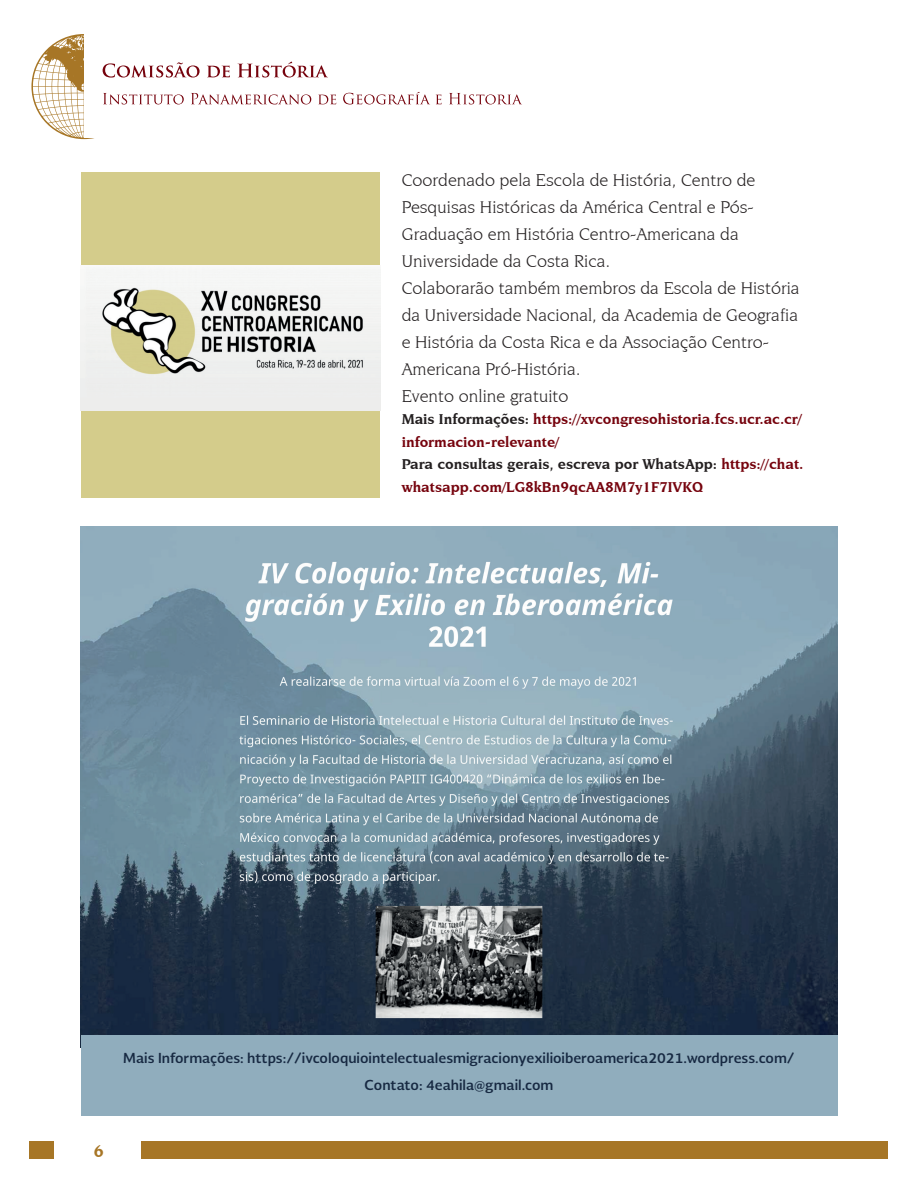
<style>
.page{position:relative;width:918px;height:1188px;background:#fff}
.page>*{position:absolute;margin:0;border:0;box-sizing:border-box;transform-origin:0 0}
.t1{font:18px/27px "Novarese IT Cby BT";color:#231f20}
.t2{font:700 18px "Novarese IT Cby BT";color:#a77626}
.t3{font:700 15px/22.5px "Novarese IT Cby BT";color:#76030d}
.t4{font:700 13.5px/27px "Soberana Sans";color:#172942;text-align:center}
.s1{color:#231f20}
</style>
<div class="page">
<div style="left:30px;top:1141px;width:858px;height:18px;background:#a77626"></div>
<div style="left:54px;top:1141px;width:86px;height:19px;background:#fff"></div>
<svg style="left:31px;top:34px;width:305px;height:105px"></svg>
<svg style="left:343px;top:92px;width:87px;height:12px"></svg>
<svg style="left:436px;top:95px;width:6px;height:9px"></svg>
<svg style="left:449px;top:93px;width:73px;height:11px"></svg>
<div style="left:82px;top:172px;width:298px;height:325px;background:#d4cc8b"></div>
<img style="left:81px;top:266px;width:300px;height:144px">
<img style="left:80px;top:527px;width:758px;height:520px">
<div style="left:81px;top:1035px;width:756px;height:80px;background:#90adbd"></div>
<p class="t1" style="left:402px;top:166px;width:399px">Coordenado pela Escola de História, Centro de Pesquisas Históricas da América Central e Pós-Graduação em História Centro-Americana da Universidade da Costa Rica.<br>Colaborarão também membros da Escola de História da Universidade Nacional, da Academia de Geografia e História da Costa Rica e da Associação Centro-Americana Pró-História.<br>Evento online gratuito</p>
<p class="t3" style="left:402px;top:408px;width:403px"><span class="s1">Mais Informações:</span> https://xvcongresohistoria.fcs.ucr.ac.cr/ informacion-relevante/<br><span class="s1">Para consultas gerais, escreva por WhatsApp:</span> https://chat. whatsapp.com/LG8kBn9qcAA8M7y1F7IVKQ</p>
<p class="t2" style="left:93px;top:1140px;width:12px">6</p>
<p class="t4" style="left:123px;top:1043px;width:673px">Mais Informações: https://ivcoloquiointelectualesmigracionyexilioiberoamerica2021.wordpress.com/<br>Contato: 4eahila@gmail.com</p>
</div>
